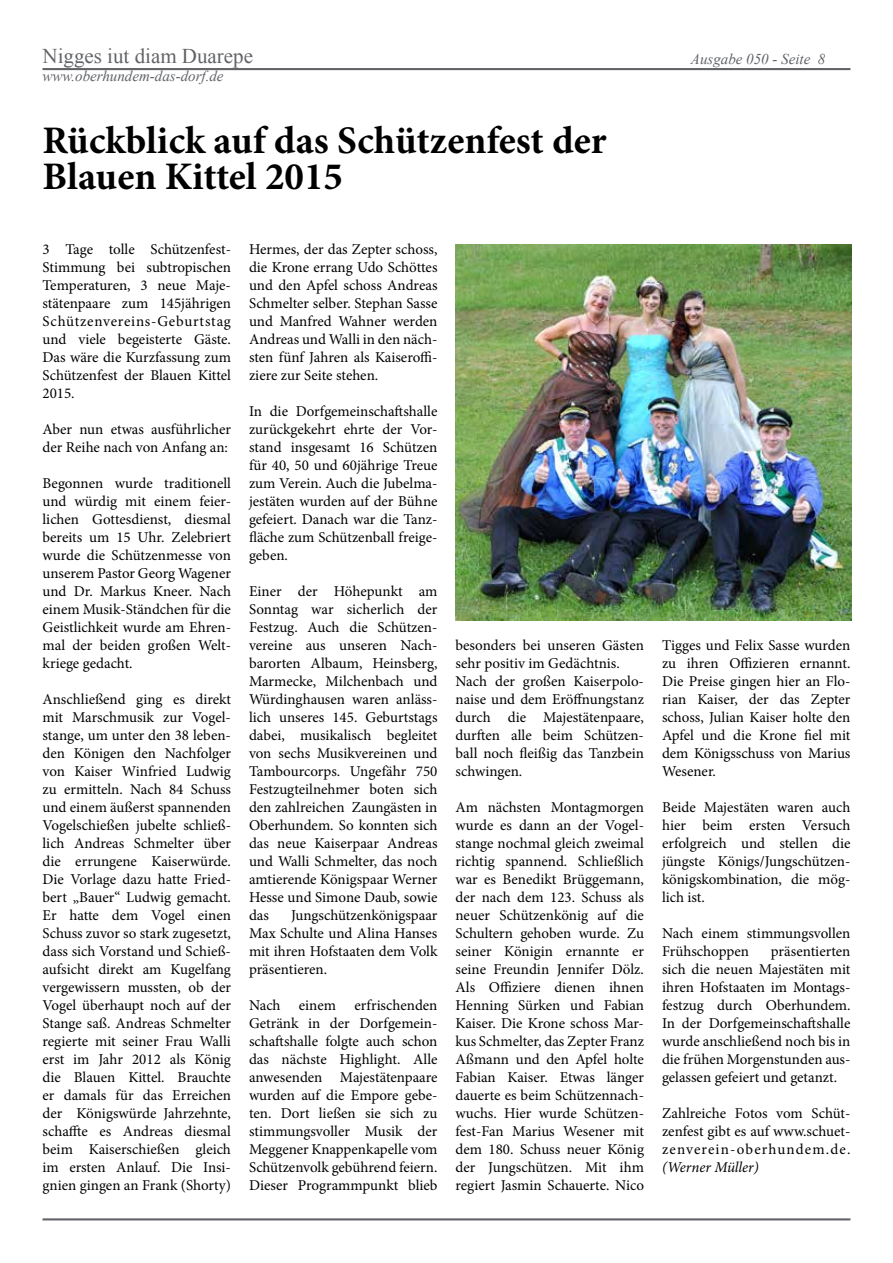
<style>
.page{position:relative;width:893px;height:1263px;background:#fff}
.page>*{position:absolute;margin:0;border:0;box-sizing:border-box;transform-origin:0 0}
.t1{font:700 39px/36px "Minion Pro";color:#000}
.t2{font:21px "Times New Roman";color:#616367}
.t3{font:15px/18px "Minion Pro";color:#000;text-align:justify}
.t4{font:italic 15px "Times New Roman";color:#616367}
.t5{font:italic 15px "Minion Pro";letter-spacing:-.005em;color:#000}
</style>
<div class="page">
<hr style="left:43px;top:68px;width:807px;height:2px;background:#616367">
<hr style="left:43px;top:1218px;width:807px;height:2px;background:#616367">
<img style="left:455px;top:244px;width:396px;height:377px">
<h2 class="t2" style="left:43px;top:42px;width:212px">Nigges iut diam Duarepe</h2>
<p class="t4" style="left:691px;top:49px;width:136px">Ausgabe 050 - Seite 8</p>
<p class="t4" style="left:43px;top:66px;width:183px">www.oberhundem-das-dorf.de</p>
<h1 class="t1" style="left:43px;top:122px;width:565px">Rückblick auf das Schützenfest der<br>Blauen Kittel 2015</h1>
<p class="t3" style="left:43px;top:240px;width:190px">3 Tage tolle Schützenfest-Stimmung bei subtropischen Temperaturen, 3 neue Maje&shy;stätenpaare zum 145jährigen Schützenvereins-Geburtstag und viele begeisterte Gäste.<br>Das wäre die Kurzfassung zum Schützenfest der Blauen Kittel 2015.</p>
<p class="t3" style="left:43px;top:420px;width:190px">Aber nun etwas ausführlicher der Reihe nach von Anfang an:</p>
<p class="t3" style="left:43px;top:474px;width:190px">Begonnen wurde traditionell und würdig mit einem feier&shy;lichen Gottesdienst, diesmal bereits um 15 Uhr. Zelebriert wurde die Schützenmesse von unserem Pastor Georg Wagener und Dr. Markus Kneer. Nach einem Musik-Ständchen für die Geistlichkeit wurde am Ehren&shy;mal der beiden großen Welt&shy;kriege gedacht.</p>
<p class="t3" style="left:43px;top:690px;width:190px">Anschließend ging es direkt mit Marschmusik zur Vogel&shy;stange, um unter den 38 leben&shy;den Königen den Nachfolger von Kaiser Winfried Ludwig zu ermitteln. Nach 84 Schuss und einem äußerst spannenden Vogelschießen jubelte schließ&shy;lich Andreas Schmelter über die errungene Kaiserwürde.<br>Die Vorlage dazu hatte Fried&shy;bert „Bauer“ Ludwig gemacht.<br>Er hatte dem Vogel einen Schuss zuvor so stark zugesetzt, dass sich Vorstand und Schieß&shy;aufsicht direkt am Kugelfang vergewissern mussten, ob der Vogel überhaupt noch auf der Stange saß. Andreas Schmelter regierte mit seiner Frau Walli erst im Jahr 2012 als König die Blauen Kittel. Brauchte er damals für das Erreichen der Königswürde Jahrzehnte, schaffte es Andreas diesmal beim Kaiserschießen gleich im ersten Anlauf. Die Insi&shy;gnien gingen an Frank (Shorty)</p>
<p class="t3" style="left:249px;top:240px;width:190px">Hermes, der das Zepter schoss, die Krone errang Udo Schöttes und den Apfel schoss Andreas Schmelter selber. Stephan Sasse und Manfred Wahner werden Andreas und Walli in den näch&shy;sten fünf Jahren als Kaiseroffi&shy;ziere zur Seite stehen.</p>
<p class="t3" style="left:249px;top:402px;width:190px">In die Dorfgemeinschaftshalle zurückgekehrt ehrte der Vor&shy;stand insgesamt 16 Schützen für 40, 50 und 60jährige Treue zum Verein. Auch die Jubelma&shy;jestäten wurden auf der Bühne gefeiert. Danach war die Tanz&shy;fläche zum Schützenball freige&shy;geben.</p>
<p class="t3" style="left:249px;top:582px;width:190px">Einer der Höhepunkt am Sonntag war sicherlich der Festzug. Auch die Schützen&shy;vereine aus unseren Nach&shy;barorten Albaum, Heinsberg, Marmecke, Milchenbach und Würdinghausen waren anläss&shy;lich unseres 145. Geburtstags dabei, musikalisch begleitet von sechs Musikvereinen und Tambourcorps. Ungefähr 750<br>Festzugteilnehmer boten sich den zahlreichen Zaungästen in Oberhundem. So konnten sich das neue Kaiserpaar Andreas und Walli Schmelter, das noch amtierende Königspaar Werner Hesse und Simone Daub, sowie das</p>
<p class="t3" style="left:249px;top:906px;width:190px;text-indent:42px">Jungschützenkönigspaar Max Schulte und Alina Hanses mit ihren Hofstaaten dem Volk präsentieren.</p>
<p class="t3" style="left:249px;top:996px;width:190px">Nach einem erfrischenden Getränk in der Dorfgemein&shy;schaftshalle folgte auch schon das nächste Highlight. Alle anwesenden Majestätenpaare wurden auf die Empore gebe&shy;ten. Dort ließen sie sich zu stimmungsvoller Musik der Meggener Knappenkapelle vom Schützenvolk gebührend feiern.<br>Dieser Programmpunkt blieb</p>
<p class="t3" style="left:455px;top:636px;width:190px;text-align:left">besonders bei unseren Gästen sehr positiv im Gedächtnis.<br>Nach der großen Kaiserpolo&shy;naise und dem Eröffnungstanz durch die Majestätenpaare, durften alle beim Schützen&shy;ball noch fleißig das Tanzbein schwingen.</p>
<p class="t3" style="left:455px;top:798px;width:190px">Am nächsten Montagmorgen wurde es dann an der Vogel&shy;stange nochmal gleich zweimal richtig spannend. Schließlich war es Benedikt Brüggemann, der nach dem 123. Schuss als neuer Schützenkönig auf die Schultern gehoben wurde. Zu seiner Königin ernannte er seine Freundin Jennifer Dölz.<br>Als Offiziere dienen ihnen Henning Sürken und Fabian Kaiser. Die Krone schoss Mar&shy;kus Schmelter, das Zepter Franz Aßmann und den Apfel holte Fabian Kaiser. Etwas länger dauerte es beim Schützennach&shy;wuchs. Hier wurde Schützen&shy;fest-Fan Marius Wesener mit dem 180. Schuss neuer König der Jungschützen. Mit ihm regiert Jasmin Schauerte. Nico</p>
<p class="t3" style="left:662px;top:636px;width:190px">Tigges und Felix Sasse wurden zu ihren Offizieren ernannt.<br>Die Preise gingen hier an Flo&shy;rian Kaiser, der das Zepter schoss, Julian Kaiser holte den Apfel und die Krone fiel mit dem Königsschuss von Marius Wesener.</p>
<p class="t3" style="left:662px;top:798px;width:190px">Beide Majestäten waren auch hier beim ersten Versuch erfolgreich und stellen die jüngste Königs/Jungschützen&shy;königskombination, die mög&shy;lich ist.</p>
<p class="t3" style="left:662px;top:924px;width:190px">Nach einem stimmungsvollen<br>Frühschoppen</p>
<p class="t3" style="left:662px;top:942px;width:190px;text-indent:109px">präsentierten sich die neuen Majestäten mit ihren Hofstaaten im Montags&shy;festzug durch Oberhundem.<br>In der Dorfgemeinschaftshalle wurde anschließend noch bis in die frühen Morgenstunden aus&shy;gelassen gefeiert und getanzt.</p>
<p class="t3" style="left:662px;top:1104px;width:190px">Zahlreiche Fotos vom Schüt&shy;zenfest gibt es auf www.schuet&shy;zenverein-oberhundem.de.</p>
<p class="t5" style="left:662px;top:1157px;width:98px">(Werner Müller)</p>
</div>
